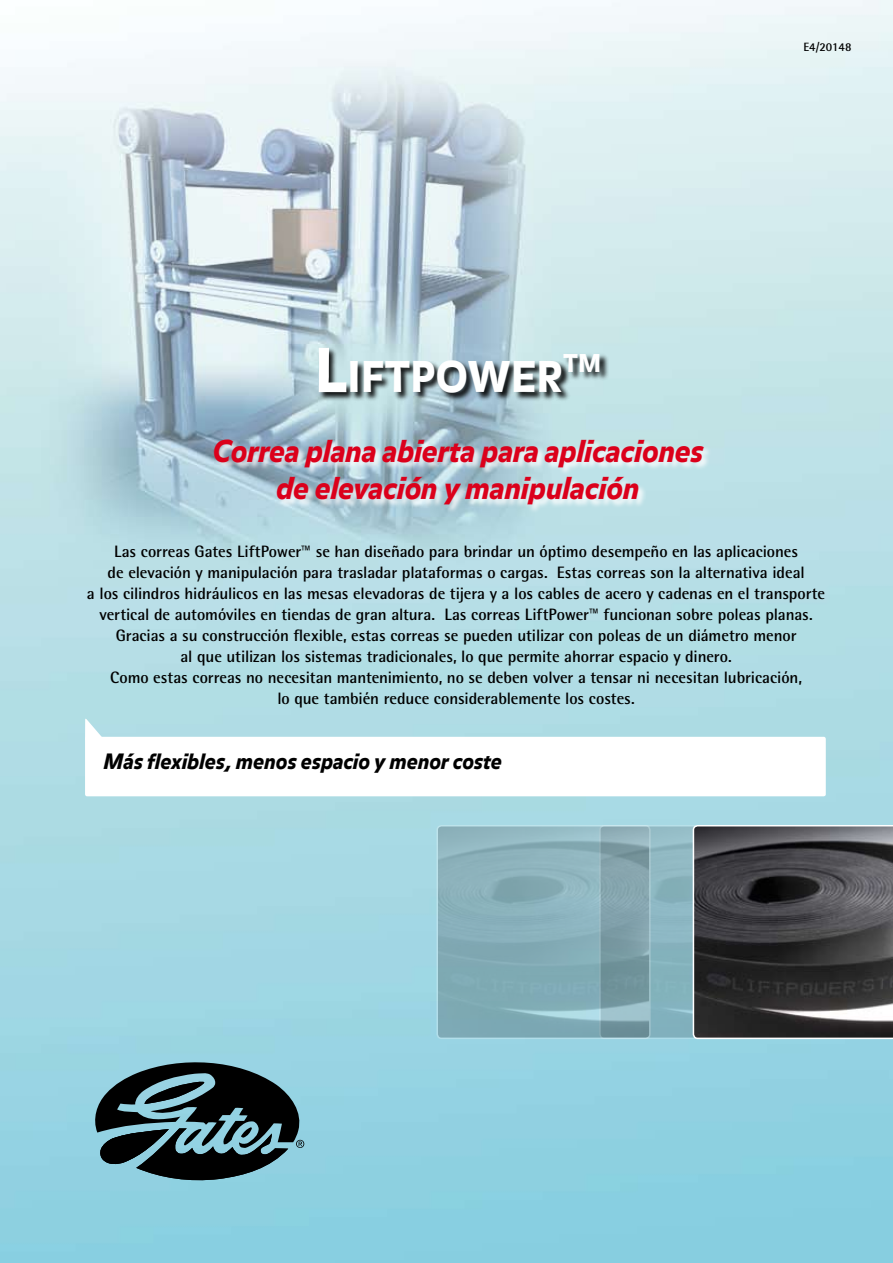
<style>
.page{position:relative;width:893px;height:1263px;background:#fff}
.page>*{position:absolute;margin:0;border:0;box-sizing:border-box;transform-origin:0 0}
.t1{font:900 42px "Balance";color:#fff}
.t2{font:italic 900 30px/37.5px "Balance";letter-spacing:-.005em;color:#db001b;text-align:center}
.t3{font:900 24.3px "Balance";color:#fff}
.t4{font:italic 900 21px "Balance";color:#000}
.t5{font:700 16.5px/21px "Rotis Semi Sans";letter-spacing:-.005em;color:#000;text-align:center}
.t6{font:700 12px "Rotis Semi Sans";color:#000}
.s1{font-size:60px}
</style>
<div class="page">
<img style="left:0;top:0;width:893px;height:1263px">
<img style="left:600px;top:826px;width:212px;height:212px;border-radius:4px">
<svg style="left:693px;top:825px;width:200px;height:214px;background:#4c4b4d"></svg>
<img style="left:437px;top:826px;width:213px;height:212px;border-radius:4px">
<div style="left:436px;top:825px;width:215px;height:214px;border:2px solid #fff;border-radius:4px"></div>
<svg style="left:92px;top:1056px;width:212px;height:126px;background:#48666e"></svg>
<div style="left:213px;top:439px;width:500px;height:75px;background:#fff;opacity:.9"></div>
<div style="left:317px;top:347px;width:292px;height:56px;background:#000;opacity:.9"></div>
<div style="left:85px;top:737px;width:741px;height:59px;background:#fff;border-radius:2px"></div>
<svg style="left:85px;top:718px;width:21px;height:20px"></svg>
<p class="t6" style="left:803px;top:39px;width:49px">E4/20148</p>
<h1 class="t1" style="left:314px;top:352px;width:250px"><span class="s1">L</span>IFTPOWER</h1>
<h3 class="t3" style="left:563px;top:349px;width:39px">TM</h3>
<h2 class="t2" style="left:212px;top:434px;width:493px">Correa plana abierta para aplicaciones de elevación y manipulación</h2>
<p class="t5" style="left:87px;top:540px;width:740px">Las correas Gates LiftPower™ se han diseñado para brindar un óptimo desempeño en las aplicaciones<br>de elevación y manipulación para trasladar plataformas o cargas. Estas correas son la alternativa ideal<br>a los cilindros hidráulicos en las mesas elevadoras de tijera y a los cables de acero y cadenas en el transporte vertical de automóviles en tiendas de gran altura. Las correas LiftPower™ funcionan sobre poleas planas.<br>Gracias a su construcción flexible, estas correas se pueden utilizar con poleas de un diámetro menor<br>al que utilizan los sistemas tradicionales, lo que permite ahorrar espacio y dinero.<br>Como estas correas no necesitan mantenimiento, no se deben volver a tensar ni necesitan lubricación,<br>lo que también reduce considerablemente los costes.</p>
<p class="t4" style="left:104px;top:749px;width:400px">Más flexibles, menos espacio y menor coste</p>
</div>
